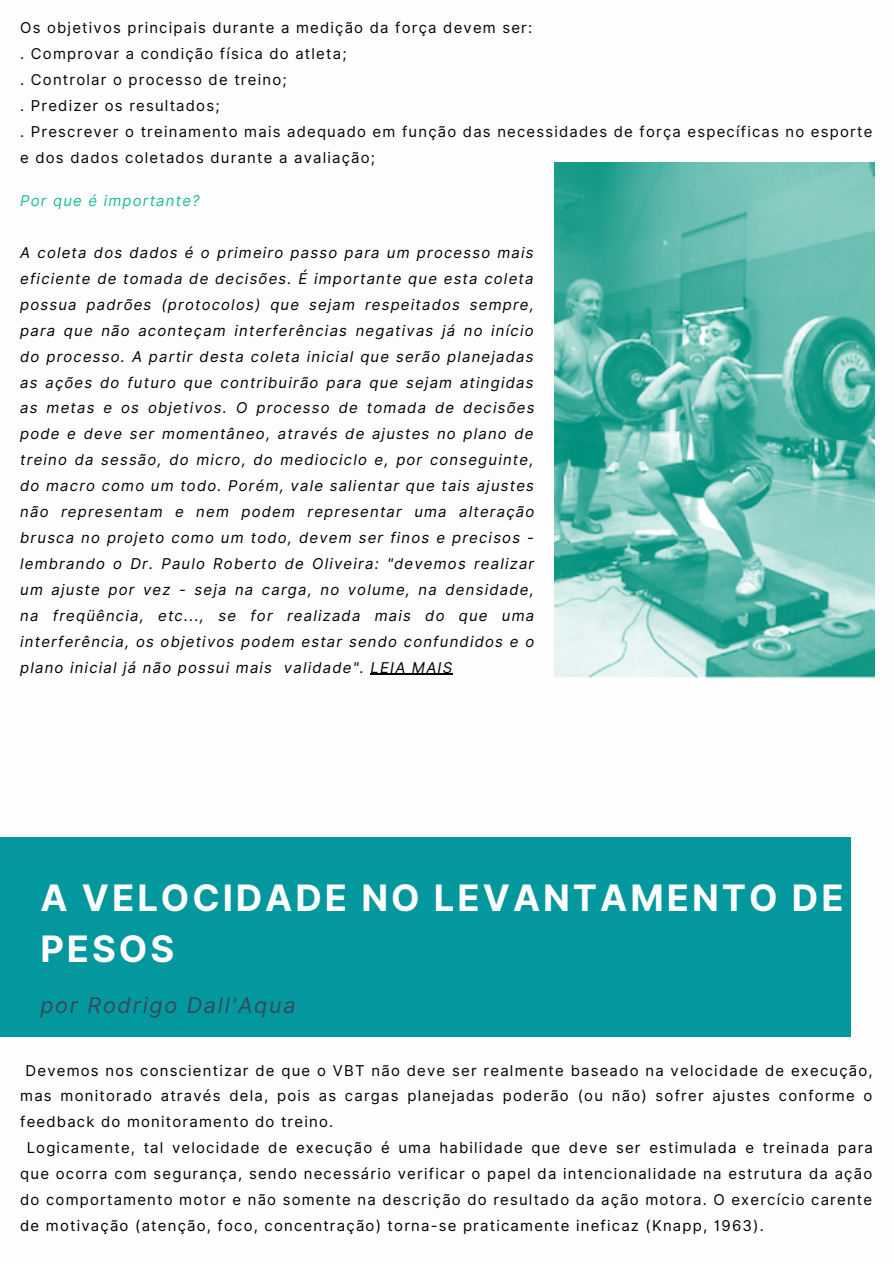
<style>
.page{position:relative;width:894px;height:1264px;background:#fff}
.page>*{position:absolute;margin:0;border:0;box-sizing:border-box;transform-origin:0 0}
.t1{font:700 36.45px/50.7px "Inter";letter-spacing:.08em;color:#fdfdfd}
.t2{font:italic 21.45px "Inter";letter-spacing:.08em;color:#34495e}
.t3{font:italic 14.85px/26px "Inter";letter-spacing:.08em;color:#000;text-align:justify}
.t4{font:14.85px/26px "Inter";letter-spacing:.08em;color:#000;text-align:justify}
.t5{font:14.85px/26px "Inter";letter-spacing:.08em;color:#030303}
.t6{font:italic 14.85px "Inter";letter-spacing:.08em;color:#1bbc9b}
</style>
<div class="page">
<img style="left:554px;top:162px;width:320px;height:517px">
<hr style="left:370px;top:673px;width:83px;height:1px;background:#000">
<div style="left:0;top:837px;width:849px;height:199px;background:#03989e"></div>
<p class="t5" style="left:20px;top:15px;width:513px">Os objetivos principais durante a medição da força devem ser:</p>
<p class="t5" style="left:20px;top:41px;width:328px">. Comprovar a condição física do atleta;</p>
<p class="t5" style="left:20px;top:67px;width:268px">. Controlar o processo de treino;</p>
<p class="t5" style="left:20px;top:93px;width:201px">. Predizer os resultados;</p>
<p class="t5" style="left:20px;top:119px;width:853px">. Prescrever o treinamento mais adequado em função das necessidades de força específicas no esporte e dos dados coletados durante a avaliação;</p>
<p class="t6" style="left:20px;top:192px;width:181px">Por que é importante?</p>
<p class="t3" style="left:20px;top:240px;width:515px">A coleta dos dados é o primeiro passo para um processo mais eficiente de tomada de decisões. É importante que esta coleta possua padrões (protocolos) que sejam respeitados sempre, para que não aconteçam interferências negativas já no início do processo. A partir desta coleta inicial que serão planejadas as ações do futuro que contribuirão para que sejam atingidas as metas e os objetivos. O processo de tomada de decisões pode e deve ser momentâneo, através de ajustes no plano de treino da sessão, do micro, do mediociclo e, por conseguinte, do macro como um todo. Porém, vale salientar que tais ajustes não representam e nem podem representar uma alteração brusca no projeto como um todo, devem ser finos e precisos - lembrando o Dr. Paulo Roberto de Oliveira: "devemos realizar um ajuste por vez - seja na carga, no volume, na densidade, na freqüência, etc..., se for realizada mais do que uma interferência, os objetivos podem estar sendo confundidos e o plano inicial já não possui mais validade". LEIA MAIS</p>
<p class="t1" style="left:40px;top:872px;width:804px">A VELOCIDADE NO LEVANTAMENTO DE<br>PESOS</p>
<p class="t2" style="left:40px;top:992px;width:256px">por Rodrigo Dall'Aqua</p>
<p class="t4" style="left:20px;top:1057px;width:853px;text-indent:5px">Devemos nos conscientizar de que o VBT não deve ser realmente baseado na velocidade de execução, mas monitorado através dela, pois as cargas planejadas poderão (ou não) sofrer ajustes conforme o feedback do monitoramento do treino.</p>
<p class="t4" style="left:20px;top:1134px;width:854px;text-indent:6px">Logicamente, tal velocidade de execução é uma habilidade que deve ser estimulada e treinada para que ocorra com segurança, sendo necessário verificar o papel da intencionalidade na estrutura da ação do comportamento motor e não somente na descrição do resultado da ação motora. O exercício carente de motivação (atenção, foco, concentração) torna-se praticamente ineficaz (Knapp, 1963).</p>
</div>
